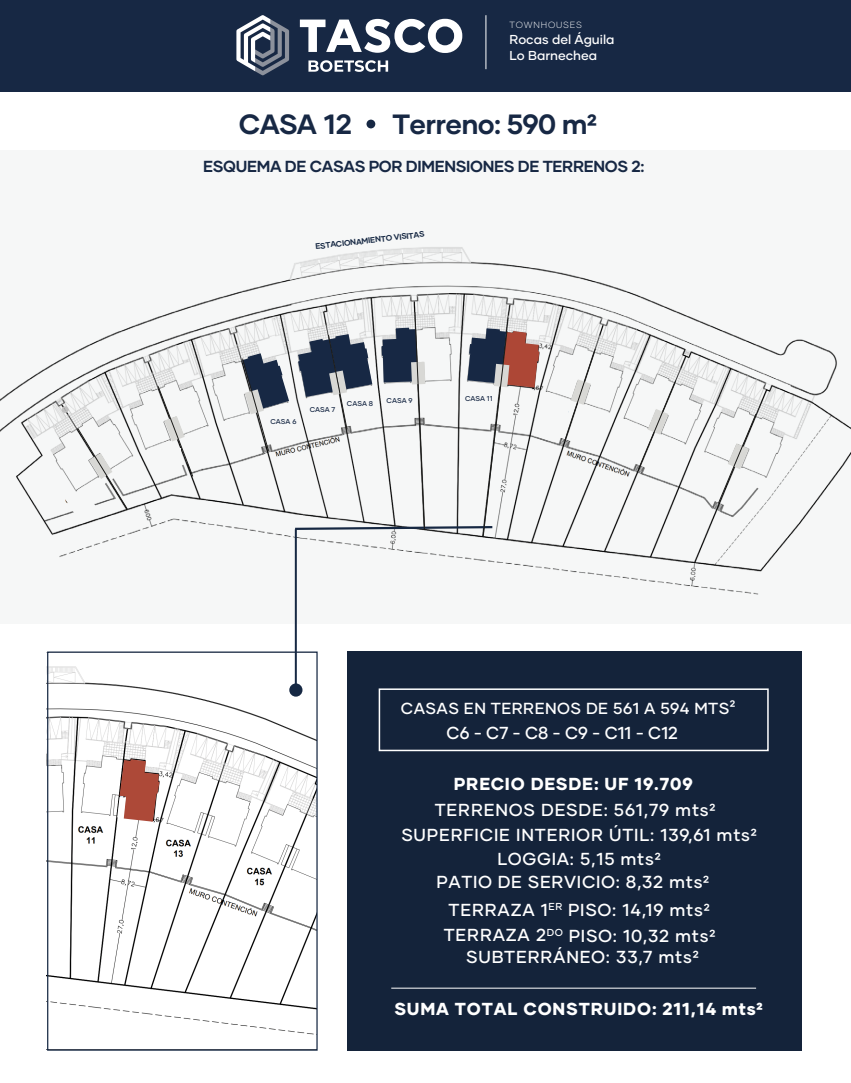
<style>
.page{position:relative;width:851px;height:1083px;background:#fff}
.page>*{position:absolute;margin:0;border:0;box-sizing:border-box;transform-origin:0 0}
.t1{font:700 27.8px "Gilmer";letter-spacing:-.025em;color:#172844}
.t2{font:500 17.3px/24.7px "Gilmer";letter-spacing:.045em;color:#fff;text-align:center}
.t3{font:800 17.3px "Gilmer";letter-spacing:.05em;color:#fff}
.t4{font:500 17.3px "Gilmer";color:#fff}
.t5{font:700 16px "Gilmer";letter-spacing:-.02em;color:#172844}
.t6{font:500 16px "Gilmer";letter-spacing:.025em;color:#fff}
.t7{font:500 12.9px/15.9px "Gilmer";color:#fff}
.t8{font:300 9px "Gilmer";letter-spacing:.09em;color:#fff}
.t9{font:700 8px "Gilmer";color:#162843}
.t10{font:500 7px "Gilmer";color:#172844}
</style>
<div class="page">
<div style="left:0;top:150px;width:850px;height:473px;background:#f6f7f7"></div>
<div style="left:366px;top:120px;width:9px;height:8px;background:#172844;border-radius:50%"></div>
<div style="left:0;top:0;width:850px;height:91px;background:#172844"></div>
<svg style="left:300px;top:19px;width:162px;height:34px"></svg>
<svg style="left:236px;top:15px;width:53px;height:60px"></svg>
<svg style="left:308px;top:60px;width:80px;height:12px"></svg>
<hr style="left:485px;top:15px;width:1px;height:54px;background:#fff">
<img style="left:0;top:247px;width:850px;height:349px">
<img style="left:46px;top:652px;width:269px;height:383px">
<div style="left:47px;top:651px;width:270px;height:399px;border:1px solid #162843"></div>
<hr style="left:295px;top:529px;width:2px;height:159px;background:#162843">
<div style="left:289px;top:683px;width:13px;height:13px;background:#162843;border-radius:50%"></div>
<svg style="left:117px;top:759px;width:42px;height:62px"></svg>
<div style="left:88px;top:551px;width:69px;height:24px;background:#f6f7f7"></div>
<div style="left:347px;top:651px;width:454px;height:399px;background:#14233a"></div>
<div style="left:378px;top:688px;width:390px;height:63px;border:2px solid #fff"></div>
<hr style="left:391px;top:987px;width:365px;height:1px;background:#fff">
<svg style="left:637px;top:379px;width:39px;height:91px"></svg>
<svg style="left:698px;top:413px;width:58px;height:91px"></svg>
<svg style="left:157px;top:385px;width:61px;height:92px"></svg>
<div style="left:151px;top:449px;width:30px;height:19px;background:#f6f7f7"></div>
<div style="left:225px;top:425px;width:28px;height:20px;background:#f6f7f7"></div>
<div style="left:616px;top:430px;width:29px;height:19px;background:#f6f7f7"></div>
<svg style="left:241px;top:311px;width:355px;height:226px"></svg>
<svg style="left:62px;top:427px;width:66px;height:89px"></svg>
<p class="t8" style="left:509px;top:19px;width:74px">TOWNHOUSES</p>
<p class="t7" style="left:509px;top:32px;width:107px">Rocas del Águila<br>Lo Barnechea</p>
<h1 class="t1" style="left:239px;top:106px;width:115px">CASA 12</h1>
<h1 class="t1" style="left:392px;top:106px;width:206px">Terreno: 590 m2</h1>
<p class="t5" style="left:203px;top:156px;width:443px">ESQUEMA DE CASAS POR DIMENSIONES DE TERRENOS 2:</p>
<p class="t9" style="left:315px;top:241px;width:111px;rotate:-6deg">ESTACIONAMIENTO VISITAS</p>
<p class="t10" style="left:270px;top:417px;width:27px">CASA 6</p>
<p class="t10" style="left:309px;top:405px;width:27px">CASA 7</p>
<p class="t10" style="left:347px;top:399px;width:28px">CASA 8</p>
<p class="t10" style="left:386px;top:396px;width:27px">CASA 9</p>
<p class="t10" style="left:465px;top:394px;width:29px">CASA 11</p>
<p class="t6" style="left:401px;top:698px;width:336px">CASAS EN TERRENOS DE 561 A 594 MTS²</p>
<p class="t4" style="left:446px;top:722px;width:233px">C6 - C7 - C8 - C9 - C11 - C12</p>
<p class="t3" style="left:454px;top:773px;width:240px">PRECIO DESDE: UF 19.709</p>
<p class="t2" style="left:401px;top:797px;width:357px">TERRENOS DESDE: 561,79 mts2<br>SUPERFICIE INTERIOR ÚTIL: 139,61 mts2<br>LOGGIA: 5,15 mts2</p>
<p class="t2" style="left:448px;top:897px;width:263px">TERRAZA 1<sup>ER</sup> PISO: 14,19 mts2</p>
<p class="t2" style="left:436px;top:869px;width:274px">PATIO DE SERVICIO: 8,32 mts2</p>
<p class="t2" style="left:443px;top:922px;width:273px">TERRAZA 2<sup>DO</sup> PISO: 10,32 mts2</p>
<p class="t2" style="left:466px;top:944px;width:234px">SUBTERRÁNEO: 33,7 mts2</p>
<p class="t3" style="left:394px;top:997px;width:370px">SUMA TOTAL CONSTRUIDO: 211,14 mts2</p>
</div>
